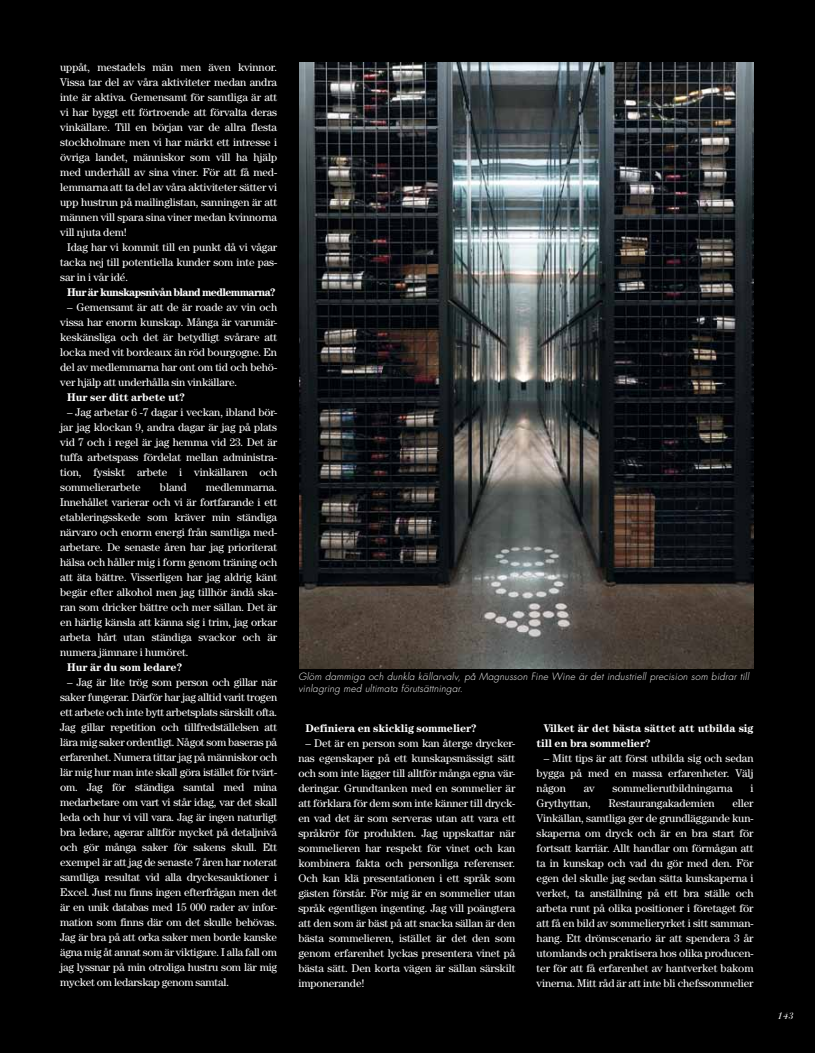
<style>
.page{position:relative;width:815px;height:1053px;background:#fff}
.page>*{position:absolute;margin:0;border:0;box-sizing:border-box;transform-origin:0 0}
.t1{font:11.12px/15px "Century Std";letter-spacing:-.01em;color:#fff;text-align:justify}
.t2{font:700 11.12px/15px "Century Std";letter-spacing:-.01em;color:#fff}
.t3{font:700 11.12px "Century Std";letter-spacing:-.06em;color:#fff}
.t4{font:italic 10px "Bauer Bodoni BT";color:#fff}
.t5{font:italic 300 9.75px/11.8px "Futura Std";letter-spacing:.025em;color:#fff}
</style>
<div class="page">
<div style="left:0;top:0;width:815px;height:1052px;background:#000"></div>
<img style="left:300px;top:63px;width:454px;height:605px">
<p class="t1" style="left:60px;top:59px;width:218px">uppåt, mestadels män men även kvinnor.<br>Vissa tar del av våra aktiviteter medan andra inte är aktiva. Gemensamt för samtliga är att vi har byggt ett förtroende att förvalta deras vinkällare. Till en början var de allra flesta stockholmare men vi har märkt ett intresse i övriga landet, människor som vill ha hjälp med underhåll av sina viner. För att få med&shy;lemmarna att ta del av våra aktiviteter sätter vi upp hustrun på mailinglistan, sanningen är att männen vill spara sina viner medan kvinnorna vill njuta dem!</p>
<p class="t1" style="left:60px;top:239px;width:218px;text-indent:7px">Idag har vi kommit till en punkt då vi vågar tacka nej till potentiella kunder som inte pas&shy;sar in i vår idé.</p>
<p class="t3" style="left:67px;top:285px;width:210px">Hur är kunskapsnivån bland medlemmarna?</p>
<p class="t1" style="left:60px;top:299px;width:218px;text-indent:7px">– Gemensamt är att de är roade av vin och vissa har enorm kunskap. Många är varumär&shy;keskänsliga och det är betydligt svårare att locka med vit bordeaux än röd bourgogne. En del av medlemmarna har ont om tid och behö&shy;ver hjälp att underhålla sin vinkällare.</p>
<p class="t2" style="left:67px;top:389px;width:119px">Hur ser ditt arbete ut?</p>
<p class="t1" style="left:60px;top:404px;width:218px;text-indent:7px">– Jag arbetar 6 -7 dagar i veckan, ibland bör&shy;jar jag klockan 9, andra dagar är jag på plats vid 7 och i regel är jag hemma vid 23. Det är tuffa arbetspass fördelat mellan administra&shy;tion, fysiskt arbete i vinkällaren och sommelierarbete</p>
<p class="t1" style="left:60px;top:479px;width:218px;text-indent:146px">medlemmarna.<br>Innehållet varierar och vi är fortfarande i ett etableringsskede som kräver min ständiga närvaro och enorm energi från samtliga med&shy;arbetare. De senaste åren har jag prioriterat hälsa och håller mig i form genom träning och att äta bättre. Visserligen har jag aldrig känt begär efter alkohol men jag tillhör ändå ska&shy;ran som dricker bättre och mer sällan. Det är en härlig känsla att känna sig i trim, jag orkar arbeta hårt utan ständiga svackor och är numera jämnare i humöret.</p>
<p class="t2" style="left:67px;top:659px;width:116px">Hur är du som ledare?</p>
<p class="t1" style="left:60px;top:674px;width:218px;text-indent:7px">– Jag är lite trög som person och gillar när saker fungerar. Därför har jag alltid varit trogen ett arbete och inte bytt arbetsplats särskilt ofta.<br>Jag gillar repetition och tillfredställelsen att lära mig saker ordentligt. Något som baseras på erfarenhet. Numera tittar jag på människor och lär mig hur man inte skall göra istället för tvärt&shy;om. Jag för ständiga samtal med mina medarbetare om vart vi står idag, var det skall leda och hur vi vill vara. Jag är ingen naturligt bra ledare, agerar alltför mycket på detaljnivå och gör många saker för sakens skull. Ett exempel är att jag de senaste 7 åren har noterat samtliga resultat vid alla dryckesauktioner i Excel. Just nu finns ingen efterfrågan men det är en unik databas med 15 000 rader av infor&shy;mation som finns där om det skulle behövas.<br>Jag är bra på att orka saker men borde kanske ägna mig åt annat som är viktigare. I alla fall om jag lyssnar på min otroliga hustru som lär mig mycket om ledarskap genom samtal.</p>
<p class="t1" style="left:160px;top:479px;width:28px">bland</p>
<p class="t5" style="left:298px;top:671px;width:452px">Glöm dammiga och dunkla källarvalv, på Magnusson Fine Wine är det industriell precision som bidrar till vinlagring med ultimata förutsättningar.</p>
<p class="t2" style="left:306px;top:720px;width:173px">Definiera en skicklig sommelier?</p>
<p class="t1" style="left:298px;top:735px;width:218px;text-indent:7px">– Det är en person som kan återge drycker&shy;nas egenskaper på ett kunskapsmässigt sätt och som inte lägger till alltför många egna vär&shy;deringar. Grundtanken med en sommelier är att förklara för dem som inte känner till dryck&shy;en vad det är som serveras utan att vara ett språkrör för produkten. Jag uppskattar när sommelieren har respekt för vinet och kan kombinera fakta och personliga referenser.<br>Och kan klä presentationen i ett språk som gästen förstår. För mig är en sommelier utan språk egentligen ingenting. Jag vill poängtera att den som är bäst på att snacka sällan är den bästa sommelieren, istället är det den som genom erfarenhet lyckas presentera vinet på bästa sätt. Den korta vägen är sällan särskilt imponerande!</p>
<p class="t2" style="left:537px;top:720px;width:218px;text-indent:7px">Vilket är det bästa sättet att utbilda sig till en bra sommelier?</p>
<p class="t1" style="left:537px;top:750px;width:218px;text-indent:7px">– Mitt tips är att först utbilda sig och sedan bygga på med en massa erfarenheter. Välj någon</p>
<p class="t1" style="left:584px;top:780px;width:13px">av</p>
<p class="t1" style="left:613px;top:780px;width:121px">sommelierutbildningarna</p>
<p class="t1" style="left:750px;top:780px;width:5px">i</p>
<p class="t1" style="left:537px;top:795px;width:56px">Grythyttan,</p>
<p class="t1" style="left:608px;top:795px;width:108px">Restaurangakademien</p>
<p class="t1" style="left:537px;top:795px;width:218px;text-indent:196px">eller Vinkällan, samtliga ger de grundläggande kun&shy;skaperna om dryck och är en bra start för fortsatt karriär. Allt handlar om förmågan att ta in kunskap och vad du gör med den. För egen del skulle jag sedan sätta kunskaperna i verket, ta anställning på ett bra ställe och arbeta runt på olika positioner i företaget för att få en bild av sommelieryrket i sitt samman&shy;hang. Ett drömscenario är att spendera 3 år utomlands och praktisera hos olika producen&shy;ter för att få erfarenhet av hantverket bakom vinerna. Mitt råd är att inte bli chefssommelier</p>
<p class="t4" style="left:778px;top:1009px;width:18px">143</p>
</div>
